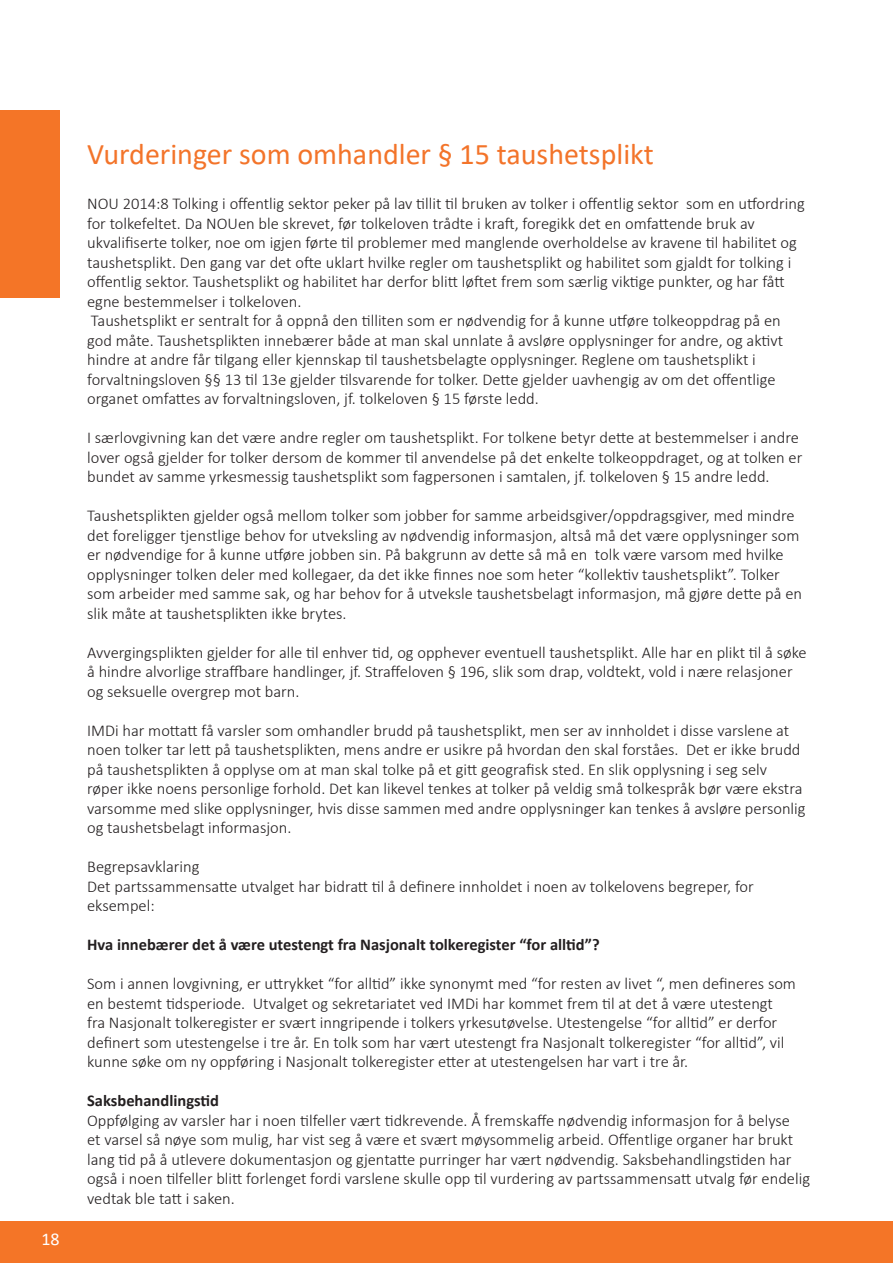
<style>
.page{position:relative;width:893px;height:1263px;background:#fff}
.page>*{position:absolute;margin:0;border:0;box-sizing:border-box;transform-origin:0 0}
.t1{font:30px "Calibri";color:#f3742a}
.t2{font:18px "Calibri";color:#fff}
.t3{font:300 16.5px/19.5px "Calibri";color:#231f20}
.t4{font:700 16.5px "Calibri";color:#231f20}
</style>
<div class="page">
<div style="left:0;top:1221px;width:893px;height:42px;background:#f47527"></div>
<div style="left:0;top:111px;width:60px;height:187px;background:#f47527"></div>
<p class="t2" style="left:41px;top:1226px;width:20px">18</p>
<h1 class="t1" style="left:87px;top:133px;width:568px">Vurderinger som omhandler § 15 taushetsplikt</h1>
<p class="t3" style="left:87px;top:194px;width:719px">NOU 2014:8 Tolking i offentlig sektor peker på lav tillit til bruken av tolker i offentlig sektor som en utfordring for tolkefeltet. Da NOUen ble skrevet, før tolkeloven trådte i kraft, foregikk det en omfattende bruk av ukvalifiserte tolker, noe om igjen førte til problemer med manglende overholdelse av kravene til habilitet og taushetsplikt. Den gang var det ofte uklart hvilke regler om taushetsplikt og habilitet som gjaldt for tolking i offentlig sektor. Taushetsplikt og habilitet har derfor blitt løftet frem som særlig viktige punkter, og har fått egne bestemmelser i tolkeloven.<br>Taushetsplikt er sentralt for å oppnå den tilliten som er nødvendig for å kunne utføre tolkeoppdrag på en god måte. Taushetsplikten innebærer både at man skal unnlate å avsløre opplysninger for andre, og aktivt hindre at andre får tilgang eller kjennskap til taushetsbelagte opplysninger. Reglene om taushetsplikt i forvaltningsloven §§ 13 til 13e gjelder tilsvarende for tolker. Dette gjelder uavhengig av om det offentlige organet omfattes av forvaltningsloven, jf. tolkeloven § 15 første ledd.</p>
<p class="t3" style="left:87px;top:428px;width:717px">I særlovgivning kan det være andre regler om taushetsplikt. For tolkene betyr dette at bestemmelser i andre lover også gjelder for tolker dersom de kommer til anvendelse på det enkelte tolkeoppdraget, og at tolken er bundet av samme yrkesmessig taushetsplikt som fagpersonen i samtalen, jf. tolkeloven § 15 andre ledd.</p>
<p class="t3" style="left:87px;top:506px;width:716px">Taushetsplikten gjelder også mellom tolker som jobber for samme arbeidsgiver/oppdragsgiver, med mindre det foreligger tjenstlige behov for utveksling av nødvendig informasjon, altså må det være opplysninger som er nødvendige for å kunne utføre jobben sin. På bakgrunn av dette så må en tolk være varsom med hvilke opplysninger tolken deler med kollegaer, da det ikke finnes noe som heter “kollektiv taushetsplikt”. Tolker som arbeider med samme sak, og har behov for å utveksle taushetsbelagt informasjon, må gjøre dette på en slik måte at taushetsplikten ikke brytes.</p>
<p class="t3" style="left:87px;top:642px;width:721px">Avvergingsplikten gjelder for alle til enhver tid, og opphever eventuell taushetsplikt. Alle har en plikt til å søke å hindre alvorlige straffbare handlinger, jf. Straffeloven § 196, slik som drap, voldtekt, vold i nære relasjoner og seksuelle overgrep mot barn.</p>
<p class="t3" style="left:87px;top:720px;width:720px">IMDi har mottatt få varsler som omhandler brudd på taushetsplikt, men ser av innholdet i disse varslene at noen tolker tar lett på taushetsplikten, mens andre er usikre på hvordan den skal forståes. Det er ikke brudd på taushetsplikten å opplyse om at man skal tolke på et gitt geografisk sted. En slik opplysning i seg selv røper ikke noens personlige forhold. Det kan likevel tenkes at tolker på veldig små tolkespråk bør være ekstra varsomme med slike opplysninger, hvis disse sammen med andre opplysninger kan tenkes å avsløre personlig og taushetsbelagt informasjon.</p>
<p class="t3" style="left:87px;top:857px;width:668px">Begrepsavklaring<br>Det partssammensatte utvalget har bidratt til å definere innholdet i noen av tolkelovens begreper, for eksempel:</p>
<p class="t4" style="left:87px;top:933px;width:514px">Hva innebærer det å være utestengt fra Nasjonalt tolkeregister “for alltid”?</p>
<p class="t3" style="left:87px;top:974px;width:710px">Som i annen lovgivning, er uttrykket “for alltid” ikke synonymt med “for resten av livet “, men defineres som en bestemt tidsperiode. Utvalget og sekretariatet ved IMDi har kommet frem til at det å være utestengt<br>fra Nasjonalt tolkeregister er svært inngripende i tolkers yrkesutøvelse. Utestengelse “for alltid” er derfor definert som utestengelse i tre år. En tolk som har vært utestengt fra Nasjonalt tolkeregister “for alltid”, vil kunne søke om ny oppføring i Nasjonalt tolkeregister etter at utestengelsen har vart i tre år.</p>
<p class="t4" style="left:87px;top:1089px;width:133px">Saksbehandlingstid</p>
<p class="t3" style="left:87px;top:1110px;width:724px">Oppfølging av varsler har i noen tilfeller vært tidkrevende. Å fremskaffe nødvendig informasjon for å belyse<br>et varsel så nøye som mulig, har vist seg å være et svært møysommelig arbeid. Offentlige organer har brukt lang tid på å utlevere dokumentasjon og gjentatte purringer har vært nødvendig. Saksbehandlingstiden har også i noen tilfeller blitt forlenget fordi varslene skulle opp til vurdering av partssammensatt utvalg før endelig vedtak ble tatt i saken.</p>
</div>
